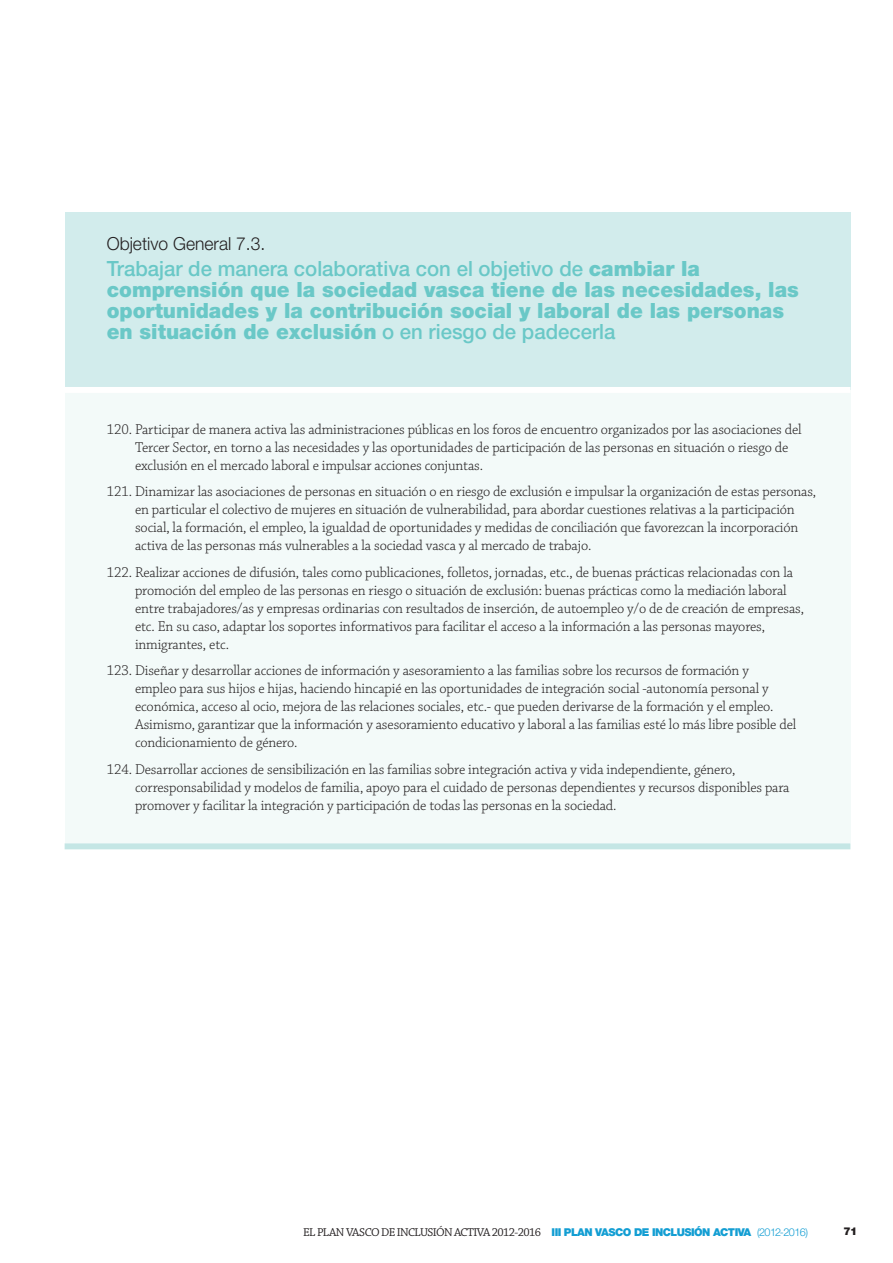
<style>
.page{position:relative;width:893px;height:1263px;background:#fff}
.page>*{position:absolute;margin:0;border:0;box-sizing:border-box;transform-origin:0 0}
.TEXTO_CORRIDO{font:900 21px/21px "Helvetica Neue";color:#6ac8c7}
.TEXTO_CORRIDO-2{font:300 18px "Helvetica Neue";color:#231f20}
.TEXTO_CORRIDO-3{font:300 15px/18px "Chaparral Pro";letter-spacing:-.01em;color:#231f20}
.t1{font:12px "Chaparral Pro";letter-spacing:-.05em;color:#231f20}
.t2{font:900 10.8px "Helvetica Neue";color:#231f20}
.s1{font-weight:500}
.s2{font-family:"Helvetica Neue";font-weight:900;font-size:10.8px;color:#139ed3}
.s3{font-family:"Helvetica Neue";font-weight:300;font-size:10.8px;color:#139ed3}
</style>
<div class="page">
<div style="left:65px;top:213px;width:785px;height:630px;background:#f3faf9"></div>
<div style="left:65px;top:213px;width:785px;height:177px;background:#d2ecec"></div>
<div style="left:65px;top:387px;width:785px;height:6px;background:#fff"></div>
<div style="left:65px;top:843px;width:785px;height:6px;background:#c4e6e5"></div>
<p class="TEXTO_CORRIDO-2" style="left:107px;top:233px;width:160px">Objetivo General 7.3.</p>
<p class="TEXTO_CORRIDO" style="left:107px;top:258px;width:694px"><span class="s1">Trabajar de manera colaborativa con el objetivo de</span> cambiar la comprensión que la sociedad vasca tiene de las necesidades, las oportunidades y la contribución social y laboral de las personas en situación de exclusión <span class="s1">o en riesgo de padecerla</span></p>
<p class="TEXTO_CORRIDO-3" style="left:135px;top:421px;width:668px;text-indent:-28px">120. Participar de manera activa las administraciones públicas en los foros de encuentro organizados por las asociaciones del<br>Tercer Sector, en torno a las necesidades y las oportunidades de participación de las personas en situación o riesgo de exclusión en el mercado laboral e impulsar acciones conjuntas.</p>
<p class="TEXTO_CORRIDO-3" style="left:135px;top:483px;width:683px;text-indent:-28px">121. Dinamizar las asociaciones de personas en situación o en riesgo de exclusión e impulsar la organización de estas personas, en particular el colectivo de mujeres en situación de vulnerabilidad, para abordar cuestiones relativas a la participación social, la formación, el empleo, la igualdad de oportunidades y medidas de conciliación que favorezcan la incorporación activa de las personas más vulnerables a la sociedad vasca y al mercado de trabajo.</p>
<p class="TEXTO_CORRIDO-3" style="left:135px;top:564px;width:671px;text-indent:-28px">122. Realizar acciones de difusión, tales como publicaciones, folletos, jornadas, etc., de buenas prácticas relacionadas con la promoción del empleo de las personas en riesgo o situación de exclusión: buenas prácticas como la mediación laboral entre trabajadores/as y empresas ordinarias con resultados de inserción, de autoempleo y/o de de creación de empresas, etc. En su caso, adaptar los soportes informativos para facilitar el acceso a la información a las personas mayores, inmigrantes, etc.</p>
<p class="TEXTO_CORRIDO-3" style="left:135px;top:662px;width:663px;text-indent:-28px">123. Diseñar y desarrollar acciones de información y asesoramiento a las familias sobre los recursos de formación y<br>empleo para sus hijos e hijas, haciendo hincapié en las oportunidades de integración social -autonomía personal y económica, acceso al ocio, mejora de las relaciones sociales, etc.- que pueden derivarse de la formación y el empleo.<br>Asimismo, garantizar que la información y asesoramiento educativo y laboral a las familias esté lo más libre posible del condicionamiento de género.</p>
<p class="TEXTO_CORRIDO-3" style="left:135px;top:761px;width:656px;text-indent:-28px">124. Desarrollar acciones de sensibilización en las familias sobre integración activa y vida independiente, género, corresponsabilidad y modelos de familia, apoyo para el cuidado de personas dependientes y recursos disponibles para promover y facilitar la integración y participación de todas las personas en la sociedad.</p>
<p class="t1" style="left:303px;top:1225px;width:506px">EL PLAN VASCO DE INCLUSIÓN ACTIVA 2012-2016 <span class="s2">III PLAN VASCO DE INCLUSIÓN ACTIVA</span> <span class="s3">(2012-2016)</span></p>
<p class="t2" style="left:843px;top:1225px;width:15px">71</p>
</div>
